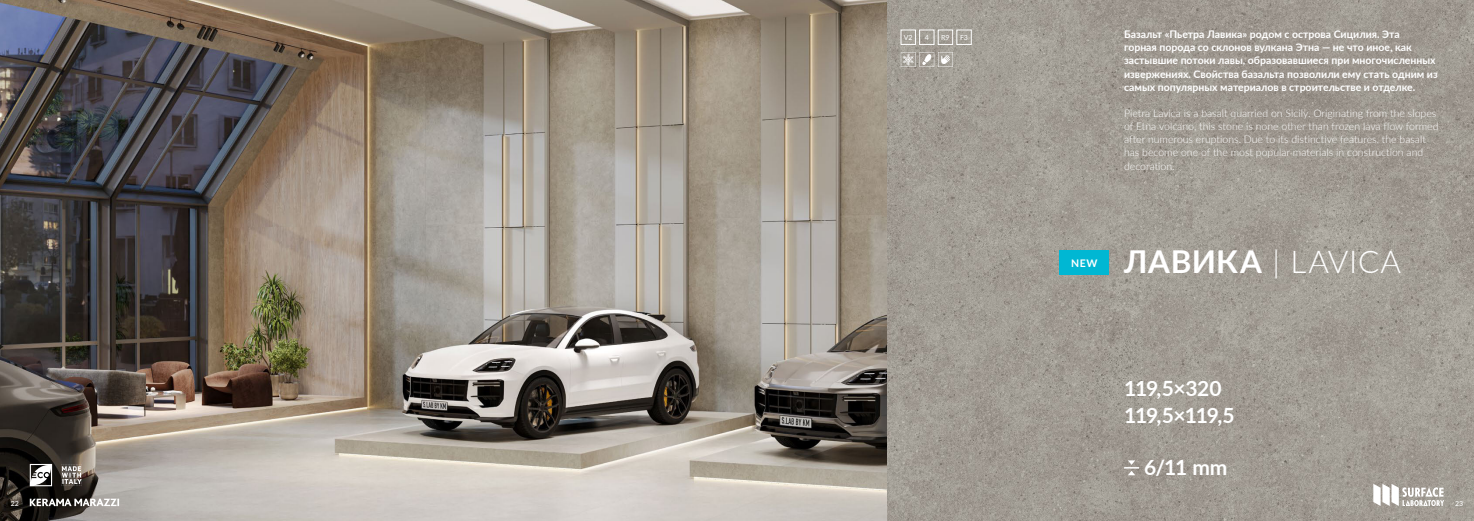
<style>
.page{position:relative;width:1474px;height:521px;background:#fff}
.page>*{position:absolute;margin:0;border:0;box-sizing:border-box;transform-origin:0 0}
.t1{font:300 31.5px "Lato";letter-spacing:.02em;color:#fff}
.t2{font:700 21px/26.2px "Lato";letter-spacing:-.05em;color:#fff}
.t3{font:700 10.5px/13.1px "Lato";color:#fff}
.t4{font:300 10.5px/13.1px "Lato";color:#fff}
.t5{font:7px "Lato";color:#fff}
.t6{font:500 7px "Lato";color:#fff}
.s1{font-weight:700}
</style>
<div class="page">
<img style="left:885px;top:0;width:588px;height:521px">
<img style="left:0;top:0;width:885px;height:521px">
<svg style="left:1124px;top:460px;width:14px;height:15px"></svg>
<svg style="left:900px;top:52px;width:52px;height:15px"></svg>
<div style="left:900px;top:30px;width:15px;height:15px;border:1px solid #fff"></div>
<div style="left:919px;top:30px;width:15px;height:15px;border:1px solid #fff"></div>
<div style="left:938px;top:30px;width:14px;height:15px;border:1px solid #fff"></div>
<div style="left:956px;top:30px;width:15px;height:15px;border:1px solid #fff"></div>
<svg style="left:30px;top:464px;width:22px;height:22px"></svg>
<svg style="left:61px;top:464px;width:21px;height:22px"></svg>
<div style="left:1059px;top:251px;width:50px;height:24px;background:#00b7d3"></div>
<svg style="left:30px;top:499px;width:89px;height:7px"></svg>
<svg style="left:1373px;top:484px;width:71px;height:22px"></svg>
<p class="t5" style="left:903px;top:34px;width:10px">V2</p>
<p class="t5" style="left:924px;top:34px;width:6px">4</p>
<p class="t3" style="left:1124px;top:27px;width:315px">Базальт «Пьетра Лавика» родом с острова Сицилия. Эта<br>горная порода со склонов вулкана Этна — не что иное, как застывшие потоки лавы, образовавшиеся при многочисленных извержениях. Свойства базальта позволили ему стать одним из самых популярных материалов в строительстве и отделке.</p>
<p class="t4" style="left:1124px;top:107px;width:316px">Pietra Lavica is a basalt quarried on Sicily. Originating from the slopes of Etna volcano, this stone is none other than frozen lava flow formed after numerous eruptions. Due to its distinctive features, the basalt has become one of the most popular materials in construction and decoration.</p>
<p class="t5" style="left:941px;top:32px;width:10px">R9</p>
<p class="t5" style="left:960px;top:34px;width:9px">F3</p>
<p class="t3" style="left:1071px;top:257px;width:28px">NEW</p>
<h1 class="t1" style="left:1124px;top:249px;width:279px"><span class="s1">ЛАВИКА</span> | LAVICA</h1>
<h2 class="t2" style="left:1124px;top:377px;width:112px">119,5×320<br>119,5×119,5</h2>
<h2 class="t2" style="left:1144px;top:456px;width:85px">6/11 mm</h2>
<p class="t6" style="left:11px;top:501px;width:10px">22</p>
<p class="t6" style="left:1454px;top:501px;width:9px">23</p>
</div>
